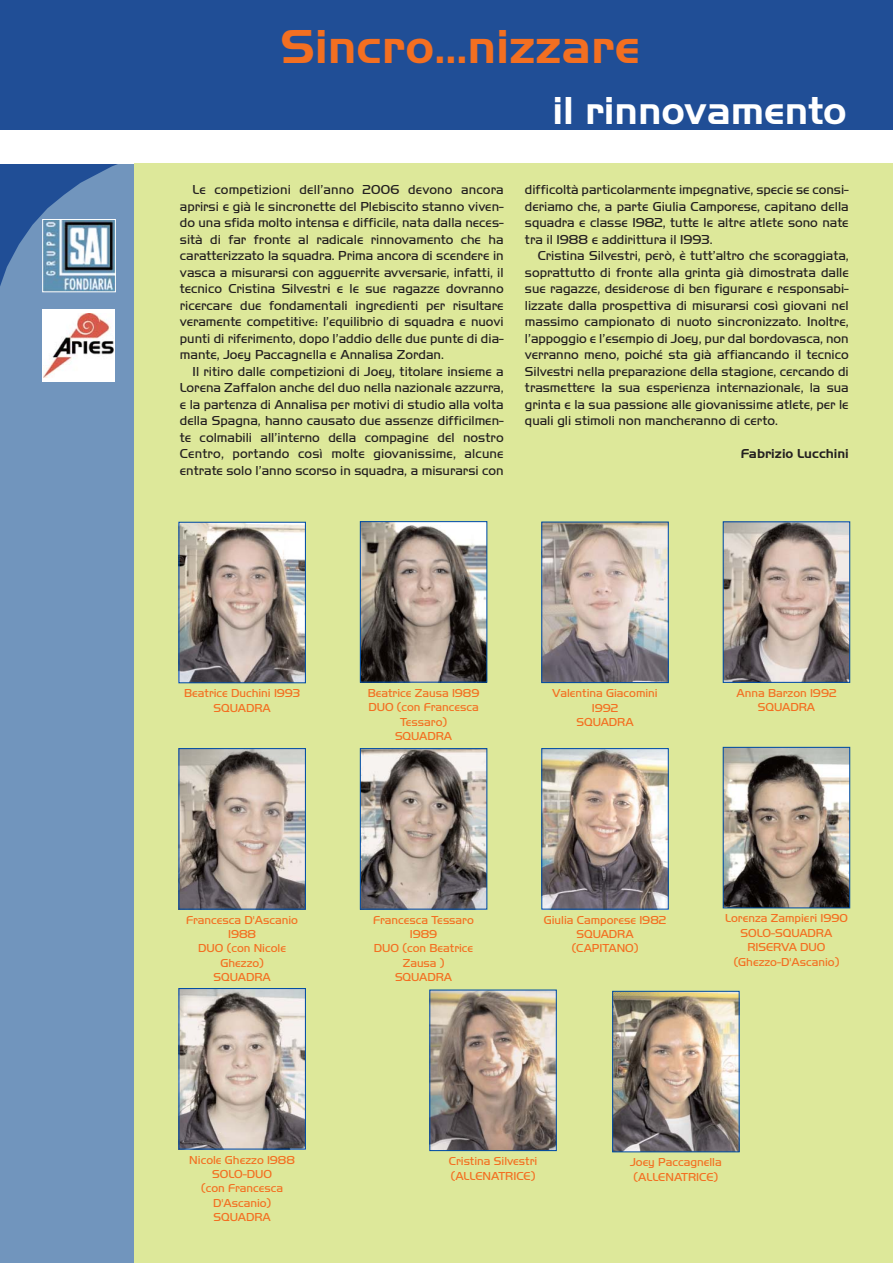
<style>
.page{position:relative;width:893px;height:1263px;background:#fff}
.page>*{position:absolute;margin:0;border:0;box-sizing:border-box;transform-origin:0 0}
.t1{font:700 49.5px "Handel Got D";color:#f36f21}
.t2{font:700 40.5px "Handel Got D";color:#fff}
.t3{font:13.5px/16.5px "Handel Got D Ligh";color:#231f20;text-align:justify}
.t4{font:700 13.5px "Handel Got D";color:#231f20}
.t5{font:12px/14.4px "Handel Got D Ligh";color:#f36f21;text-align:center}
</style>
<div class="page">
<div style="left:0;top:1px;width:893px;height:323px;background:#204e96"></div>
<div style="left:0;top:163px;width:843px;height:1100px;background:#7195bd"></div>
<div style="left:0;top:130px;width:893px;height:33px;background:#fff"></div>
<img style="left:44px;top:221px;width:70px;height:69px">
<div style="left:42px;top:219px;width:74px;height:73px;border:1px solid #fff"></div>
<div style="left:42px;top:309px;width:73px;height:73px;background:#fff"></div>
<img style="left:43px;top:314px;width:71px;height:64px">
<div style="left:134px;top:164px;width:759px;height:1099px;background:#dde89a"></div>
<img style="left:180px;top:524px;width:124px;height:157px">
<div style="left:178px;top:522px;width:128px;height:161px;border:1px solid #034ea2"></div>
<img style="left:362px;top:523px;width:123px;height:158px">
<div style="left:360px;top:521px;width:127px;height:162px;border:1px solid #034ea2"></div>
<img style="left:725px;top:523px;width:123px;height:158px">
<div style="left:723px;top:521px;width:127px;height:162px;border:1px solid #034ea2"></div>
<img style="left:180px;top:750px;width:124px;height:158px">
<div style="left:178px;top:748px;width:128px;height:162px;border:1px solid #034ea2"></div>
<img style="left:362px;top:750px;width:123px;height:158px">
<div style="left:360px;top:748px;width:127px;height:162px;border:1px solid #034ea2"></div>
<img style="left:543px;top:750px;width:124px;height:158px">
<div style="left:541px;top:748px;width:128px;height:162px;border:1px solid #034ea2"></div>
<img style="left:614px;top:993px;width:124px;height:157px">
<div style="left:612px;top:991px;width:128px;height:161px;border:1px solid #034ea2"></div>
<img style="left:725px;top:749px;width:123px;height:157px">
<div style="left:723px;top:747px;width:127px;height:161px;border:1px solid #034ea2"></div>
<img style="left:180px;top:990px;width:124px;height:157px">
<div style="left:178px;top:988px;width:128px;height:161px;border:1px solid #034ea2"></div>
<img style="left:543px;top:523px;width:124px;height:158px">
<div style="left:541px;top:521px;width:128px;height:162px;border:1px solid #034ea2"></div>
<img style="left:431px;top:991px;width:124px;height:158px">
<div style="left:429px;top:989px;width:128px;height:162px;border:1px solid #034ea2"></div>
<h1 class="t1" style="left:280px;top:29px;width:361px">Sincro...nizzare</h1>
<h2 class="t2" style="left:552px;top:96px;width:296px">il rinnovamento</h2>
<p class="t3" style="left:180px;top:182px;width:325px;text-indent:13px">Le competizioni dell’anno 2006 devono ancora aprirsi e già le sincronette del Plebiscito stanno viven&shy;do una sfida molto intensa e difficile, nata dalla neces&shy;sità di far fronte al radicale rinnovamento che ha caratterizzato la squadra. Prima ancora di scendere in vasca a misurarsi con agguerrite avversarie, infatti, il tecnico Cristina Silvestri e le sue ragazze dovranno ricercare due fondamentali ingredienti per risultare veramente competitive: l’equilibrio di squadra e nuovi punti di riferimento, dopo l’addio delle due punte di dia&shy;mante, Joey Paccagnella e Annalisa Zordan.</p>
<p class="t3" style="left:180px;top:364px;width:325px;text-indent:13px">Il ritiro dalle competizioni di Joey, titolare insieme a Lorena Zaffalon anche del duo nella nazionale azzurra, e la partenza di Annalisa per motivi di studio alla volta della Spagna, hanno causato due assenze difficilmen&shy;te colmabili all’interno della compagine del nostro Centro, portando così molte giovanissime, alcune entrate solo l’anno scorso in squadra, a misurarsi con</p>
<p class="t3" style="left:525px;top:182px;width:325px">difficoltà particolarmente impegnative, specie se consi&shy;deriamo che, a parte Giulia Camporese, capitano della squadra e classe 1982, tutte le altre atlete sono nate tra il 1988 e addirittura il 1993.</p>
<p class="t3" style="left:525px;top:248px;width:325px;text-indent:13px">Cristina Silvestri, però, è tutt’altro che scoraggiata, soprattutto di fronte alla grinta già dimostrata dalle sue ragazze, desiderose di ben figurare e responsabi&shy;lizzate dalla prospettiva di misurarsi così giovani nel massimo campionato di nuoto sincronizzato. Inoltre, l’appoggio e l’esempio di Joey, pur dal bordovasca, non verranno meno, poiché sta già affiancando il tecnico Silvestri nella preparazione della stagione, cercando di trasmettere la sua esperienza internazionale, la sua grinta e la sua passione alle giovanissime atlete, per le quali gli stimoli non mancheranno di certo.</p>
<p class="t4" style="left:741px;top:449px;width:110px">Fabrizio Lucchini</p>
<p class="t5" style="left:184px;top:687px;width:118px">Beatrice Duchini 1993<br>SQUADRA</p>
<p class="t5" style="left:368px;top:686px;width:113px">Beatrice Zausa 1989<br>DUO (con Francesca<br>Tessaro)<br>SQUADRA</p>
<p class="t5" style="left:736px;top:686px;width:102px">Anna Barzon 1992<br>SQUADRA</p>
<p class="t5" style="left:552px;top:687px;width:107px">Valentina Giacomini<br>1992<br>SQUADRA</p>
<p class="t5" style="left:186px;top:913px;width:113px">Francesca D'Ascanio<br>1988<br>DUO (con Nicole<br>Ghezzo)<br>SQUADRA</p>
<p class="t5" style="left:373px;top:913px;width:102px">Francesca Tessaro<br>1989<br>DUO (con Beatrice<br>Zausa )<br>SQUADRA</p>
<p class="t5" style="left:544px;top:913px;width:124px">Giulia Camporese 1982<br>SQUADRA (CAPITANO)</p>
<p class="t5" style="left:725px;top:912px;width:124px">Lorenza Zampieri 1990<br>SOLO-SQUADRA<br>RISERVA DUO (Ghezzo-D'Ascanio)</p>
<p class="t5" style="left:189px;top:1153px;width:107px">Nicole Ghezzo 1988<br>SOLO-DUO<br>(con Francesca<br>D'Ascanio)<br>SQUADRA</p>
<p class="t5" style="left:449px;top:1155px;width:90px;text-align:left">Cristina Silvestri (ALLENATRICE)</p>
<p class="t5" style="left:630px;top:1156px;width:93px;text-align:left">Joey Paccagnella (ALLENATRICE)</p>
</div>
